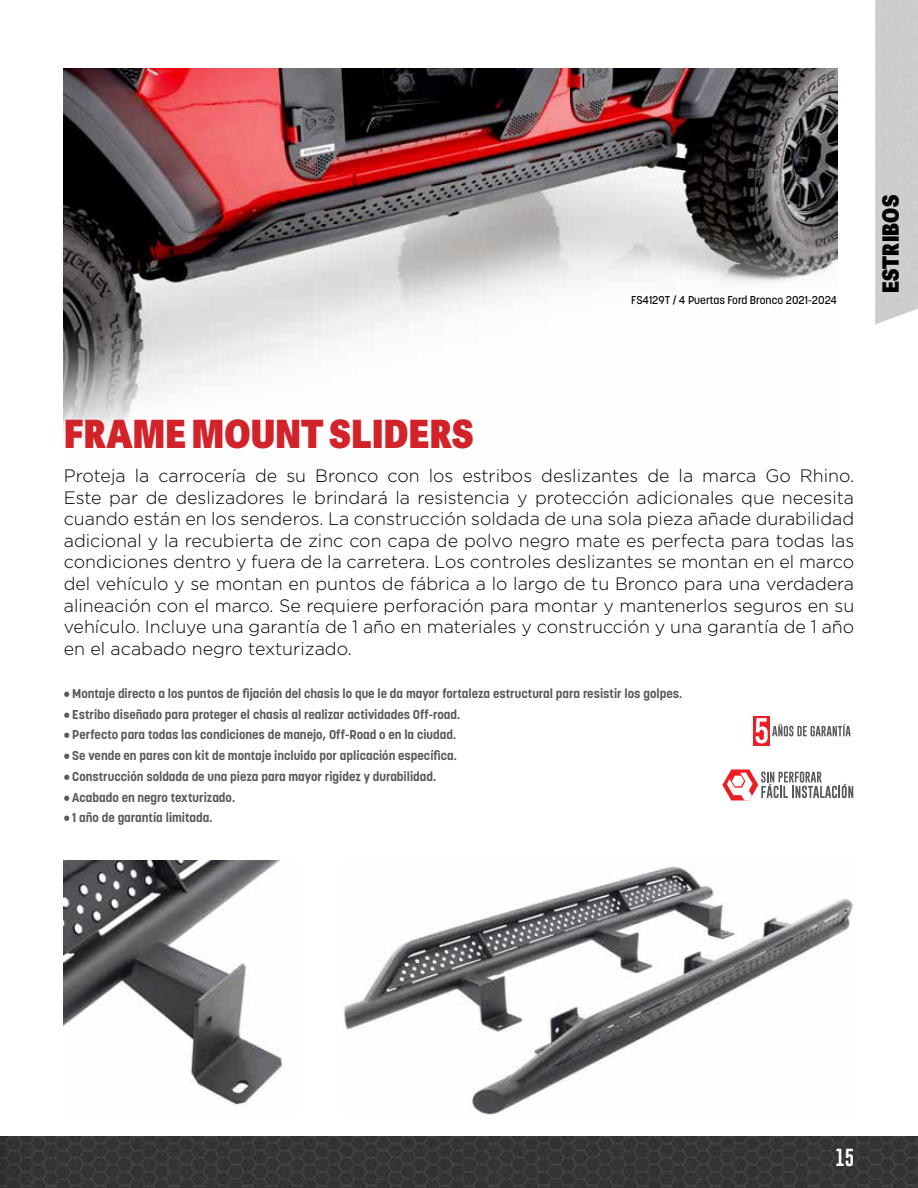
<style>
.page{position:relative;width:918px;height:1188px;background:#fff}
.page>*{position:absolute;margin:0;border:0;box-sizing:border-box;transform-origin:0 0}
.t1{font:800 39px "Adelle Sans Cnd";letter-spacing:.01em;color:#d2232a}
.t2{font:800 22.5px "Adelle Sans Cnd";letter-spacing:.01em;color:#000}
.t3{font:300 18px/21.6px "Gotham";color:#000;text-align:justify}
.t4{font:18px "Gobold";color:#fff}
.t5{font:700 12.75px "Korolev";color:#58595b}
.t6{font:500 11.25px "Korolev";color:#000}
</style>
<div class="page">
<img style="left:0;top:1136px;width:918px;height:52px">
<img style="left:342px;top:866px;width:511px;height:250px">
<img style="left:64px;top:68px;width:773px;height:369px">
<svg style="left:722px;top:769px;width:131px;height:31px"></svg>
<svg style="left:754px;top:716px;width:16px;height:29px"></svg>
<svg style="left:756px;top:718px;width:95px;height:25px"></svg>
<div style="left:621px;top:284px;width:227px;height:32px;background:#fff"></div>
<img style="left:64px;top:861px;width:219px;height:244px">
<div style="left:875px;top:0;width:43px;height:325px;background:#cdcdcd"></div>
<p class="t6" style="left:631px;top:293px;width:207px">FS4129T / 4 Puertas Ford Bronco 2021-2024</p>
<p class="t2" style="left:876px;top:293px;width:100px;rotate:-90deg">ESTRIBOS</p>
<h1 class="t1" style="left:64px;top:409px;width:411px">FRAME MOUNT SLIDERS</h1>
<p class="t3" style="left:64px;top:465px;width:792px">Proteja la carrocería de su Bronco con los estribos deslizantes de la marca Go Rhino.<br>Este par de deslizadores le brindará la resistencia y protección adicionales que necesita cuando están en los senderos. La construcción soldada de una sola pieza añade durabilidad adicional y la recubierta de zinc con capa de polvo negro mate es perfecta para todas las condiciones dentro y fuera de la carretera. Los controles deslizantes se montan en el marco del vehículo y se montan en puntos de fábrica a lo largo de tu Bronco para una verdadera alineación con el marco. Se requiere perforación para montar y mantenerlos seguros en su vehículo. Incluye una garantía de 1 año en materiales y construcción y una garantía de 1 año en el acabado negro texturizado.</p>
<p class="t5" style="left:64px;top:685px;width:620px">• Montaje directo a los puntos de fijación del chasis lo que le da mayor fortaleza estructural para resistir los golpes.</p>
<p class="t5" style="left:64px;top:706px;width:398px">• Estribo diseñado para proteger el chasis al realizar actividades Off-road.</p>
<p class="t5" style="left:64px;top:727px;width:394px">• Perfecto para todas las condiciones de manejo, Off-Road o en la ciudad.</p>
<p class="t5" style="left:64px;top:748px;width:395px">• Se vende en pares con kit de montaje incluido por aplicación específica.</p>
<p class="t5" style="left:64px;top:768px;width:374px">• Construcción soldada de una pieza para mayor rigidez y durabilidad.</p>
<p class="t5" style="left:64px;top:789px;width:173px">• Acabado en negro texturizado.</p>
<p class="t5" style="left:64px;top:810px;width:150px">• 1 año de garantía limitada.</p>
<p class="t4" style="left:835px;top:1146px;width:20px">15</p>
</div>
